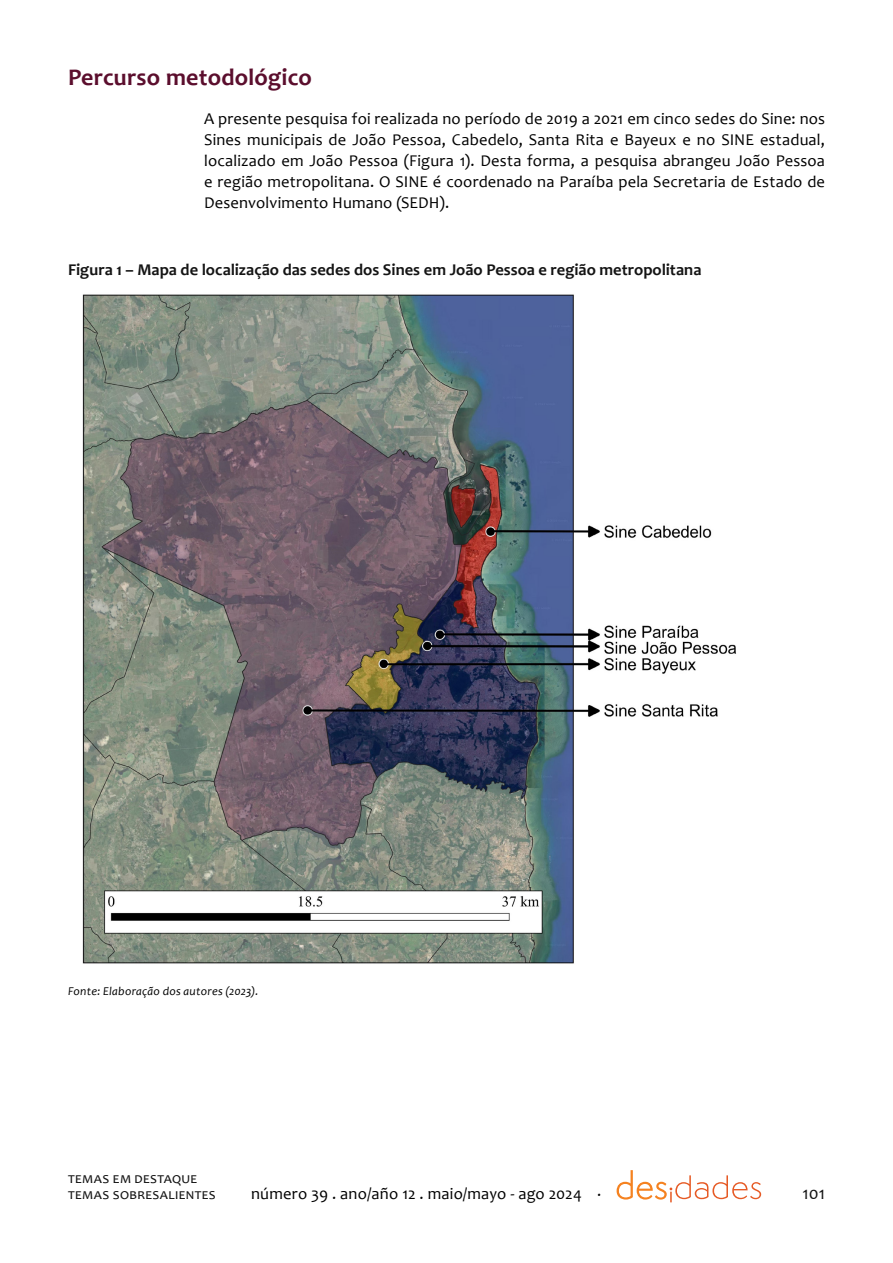
<style>
.page{position:relative;width:893px;height:1263px;background:#fff}
.page>*{position:absolute;margin:0;border:0;box-sizing:border-box;transform-origin:0 0}
.DES_subtitulo{font:700 24px "Candara";letter-spacing:.01em;color:#5b0e2d}
.t1{font:18px "Candara 2";color:#141414}
.DES_texto_PT{font:16.5px/21px "Candara 2";letter-spacing:.01em;color:#000;text-align:justify}
.DES_legenda{font:700 16.5px "Candara";color:#141414}
.t2{font:15px/16.5px "Candara";letter-spacing:.09em;color:#141414}
.DES_cred_foto{font:italic 12px "Candara";letter-spacing:.025em;color:#000}
</style>
<div class="page">
<svg style="left:617px;top:1170px;width:144px;height:32px"></svg>
<img style="left:82px;top:294px;width:654px;height:670px">
<p class="DES_subtitulo" style="left:68px;top:63px;width:245px">Percurso metodológico</p>
<p class="DES_texto_PT" style="left:204px;top:108px;width:622px">A presente pesquisa foi realizada no período de 2019 a 2021 em cinco sedes do Sine: nos Sines municipais de João Pessoa, Cabedelo, Santa Rita e Bayeux e no SINE estadual, localizado em João Pessoa (Figura 1). Desta forma, a pesquisa abrangeu João Pessoa e região metropolitana. O SINE é coordenado na Paraíba pela Secretaria de Estado de Desenvolvimento Humano (SEDH).</p>
<p class="DES_legenda" style="left:68px;top:259px;width:635px">Figura 1 – Mapa de localização das sedes dos Sines em João Pessoa e região metropolitana</p>
<p class="DES_cred_foto" style="left:68px;top:984px;width:192px">Fonte: Elaboração dos autores (2023).</p>
<p class="t2" style="left:68px;top:1169px;width:149px">temas em destaque temas sobresalientes</p>
<p class="DES_texto_PT" style="left:251px;top:1183px;width:352px">número 39 . ano/año 12 . maio/mayo - ago 2024 .</p>
<p class="t1" style="left:803px;top:1182px;width:24px">101</p>
</div>
